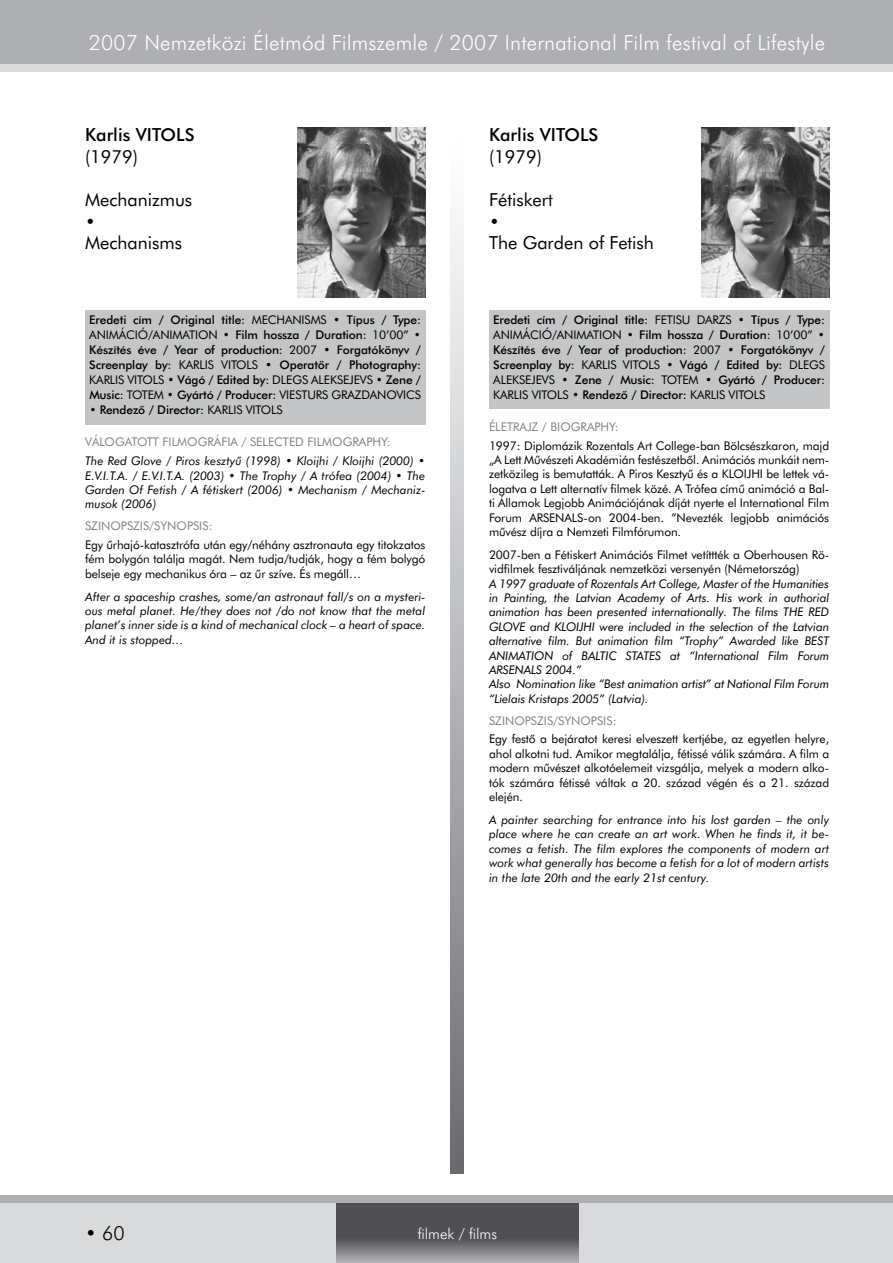
<style>
.page{position:relative;width:893px;height:1263px;background:#fff}
.page>*{position:absolute;margin:0;border:0;box-sizing:border-box;transform-origin:0 0}
.t1{font:300 21px "H Futura";letter-spacing:.01em;color:#fff}
.t2{font:300 19.5px "H Futura";color:#000}
.t3{font:18px/21.6px "H Futura Normal";color:#000}
.t4{font:18px "Futura Md HU Normal";color:#000}
.t5{font:300 15px "H Futura";color:#fff}
.t6{font:italic 12px/14.4px "H Futura Normal";letter-spacing:-.01em;color:#000;text-align:justify}
.t7{font:12px/14.4px "H Futura Normal";letter-spacing:-.01em;color:#000;text-align:justify}
.t8{font:12px/15px "Futura Md HU Normal";letter-spacing:-.01em;color:#000;text-align:justify}
.t9{font:12px "H Futura Normal";color:#818084}
.s1{font-family:"H Futura Normal"}
</style>
<div class="page">
<div style="left:0;top:1195px;width:893px;height:64px;background:#aeafb2"></div>
<div style="left:0;top:9px;width:893px;height:63px;background:#d8dadc"></div>
<div style="left:0;top:0;width:893px;height:64px;background:#aeafb2"></div>
<div style="left:0;top:1203px;width:893px;height:60px;background:#d8dadc"></div>
<svg style="left:336px;top:1203px;width:243px;height:60px;background:#656468"></svg>
<div style="left:85px;top:310px;width:340px;height:114px;background:#c3c5c7"></div>
<img style="left:298px;top:128px;width:127px;height:170px">
<svg style="left:451px;top:222px;width:12px;height:952px;background:#b1b2b5"></svg>
<div style="left:489px;top:310px;width:340px;height:99px;background:#c3c5c7"></div>
<img style="left:702px;top:128px;width:127px;height:170px">
<h1 class="t1" style="left:89px;top:30px;width:738px">2007 Nemzetközi Életmód Filmszemle / 2007 International Film festival of Lifestyle</h1>
<h3 class="t4" style="left:85px;top:124px;width:72px">Karlis Vitols</h3>
<h3 class="t3" style="left:85px;top:146px;width:54px">(1979)</h3>
<h3 class="t3" style="left:85px;top:189px;width:109px">Mechanizmus •<br>Mechanisms</h3>
<p class="t8" style="left:89px;top:312px;width:181px">Eredeti cím / Original title: <span class="s1">Mechanisms</span></p>
<p class="t8" style="left:333px;top:312px;width:89px"><span class="s1">•</span> Típus / Type:</p>
<p class="t7" style="left:89px;top:327px;width:16px">Animáció</p>
<p class="t7" style="left:148px;top:327px;width:21px">/Animation</p>
<p class="t8" style="left:89px;top:327px;width:333px;text-indent:134px"><span class="s1">•</span> Film hossza / Duration: <span class="s1">10’00” • </span>Készítés éve / Year of production: <span class="s1">2007</span> • Forgatókönyv / Screenplay by: <span class="s1">Karlis</span></p>
<p class="t7" style="left:221px;top:357px;width:14px">Vitols</p>
<p class="t8" style="left:265px;top:357px;width:157px"><span class="s1">•</span> Operatôr / Photography:</p>
<p class="t7" style="left:89px;top:372px;width:14px">Karlis</p>
<p class="t7" style="left:127px;top:372px;width:14px">Vitols</p>
<p class="t8" style="left:167px;top:372px;width:122px"><span class="s1">•</span> Vágó / Edited by: <span class="s1">Dlegs</span></p>
<p class="t7" style="left:311px;top:372px;width:15px">Aleksejevs</p>
<p class="t8" style="left:376px;top:372px;width:47px"><span class="s1">•</span> Zene /</p>
<p class="t8" style="left:89px;top:387px;width:52px">Music: <span class="s1">Totem</span></p>
<p class="t8" style="left:167px;top:387px;width:127px"><span class="s1">•</span> Gyártó / Producer: <span class="s1">Viesturs</span></p>
<p class="t7" style="left:331px;top:387px;width:18px">Grazdanovics</p>
<p class="t8" style="left:89px;top:402px;width:132px"><span class="s1">•</span> Rendezô / Director: <span class="s1">Karlis</span></p>
<p class="t7" style="left:246px;top:402px;width:38px">VITOLS</p>
<p class="t9" style="left:85px;top:435px;width:16px">Válogatott</p>
<p class="t9" style="left:162px;top:435px;width:8px">filmográfia</p>
<p class="t9" style="left:242px;top:435px;width:23px">/ Selected</p>
<p class="t9" style="left:308px;top:435px;width:15px">Filmography</p>
<p class="t9" style="left:387px;top:435px;width:5px">:</p>
<p class="t6" style="left:85px;top:453px;width:342px">The Red Glove / Piros kesztyû (1998) • Kloijhi / Kloijhi (2000) • E.V.I.T.A. / E.V.I.T.A. (2003) • The Trophy / A trófea (2004) • The Garden Of Fetish / A fétiskert (2006) • Mechanism / Mechaniz&shy;musok (2006)</p>
<p class="t9" style="left:85px;top:519px;width:14px">Szinopszis</p>
<p class="t9" style="left:149px;top:519px;width:20px">/Synopsis</p>
<p class="t9" style="left:209px;top:519px;width:5px">:</p>
<p class="t7" style="left:85px;top:537px;width:342px">Egy ûrhajó-katasztrófa után egy/néhány asztronauta egy titokzatos fém bolygón találja magát. Nem tudja/tudják, hogy a fém bolygó belseje egy mechanikus óra – az ûr szíve. És megáll…</p>
<p class="t6" style="left:85px;top:589px;width:342px">After a spaceship crashes, some/an astronaut fall/s on a mysteri&shy;ous metal planet. He/they does not /do not know that the metal planet’s inner side is a kind of mechanical clock – a heart of space.<br>And it is stopped…</p>
<h3 class="t4" style="left:489px;top:124px;width:72px">Karlis Vitols</h3>
<h3 class="t3" style="left:489px;top:146px;width:54px">(1979)</h3>
<h3 class="t3" style="left:489px;top:189px;width:166px">Fétiskert<br>•<br>The Garden of Fetish</h3>
<p class="t8" style="left:493px;top:312px;width:174px">Eredeti cím / Original title: <span class="s1">Fetisu</span></p>
<p class="t7" style="left:697px;top:312px;width:8px">darzs</p>
<p class="t8" style="left:738px;top:312px;width:89px"><span class="s1">•</span> Típus / Type:</p>
<p class="t7" style="left:493px;top:327px;width:16px">Animáció</p>
<p class="t7" style="left:552px;top:327px;width:21px">/Animation</p>
<p class="t8" style="left:493px;top:327px;width:333px;text-indent:134px"><span class="s1">•</span> Film hossza / Duration: <span class="s1">10’00” • </span>Készítés éve / Year of production: <span class="s1">2007</span> • Forgatókönyv / Screenplay by: <span class="s1">Karlis</span></p>
<p class="t7" style="left:623px;top:357px;width:14px">Vitols</p>
<p class="t8" style="left:666px;top:357px;width:139px"><span class="s1">•</span> Vágó / Edited by: <span class="s1">Dlegs</span></p>
<p class="t7" style="left:493px;top:372px;width:15px">Aleksejevs</p>
<p class="t8" style="left:561px;top:372px;width:115px"><span class="s1">•</span> Zene / Music: <span class="s1">Totem</span></p>
<p class="t8" style="left:705px;top:372px;width:121px"><span class="s1">•</span> Gyártó / Producer:</p>
<p class="t7" style="left:493px;top:387px;width:14px">Karlis</p>
<p class="t7" style="left:532px;top:387px;width:14px">Vitols</p>
<p class="t8" style="left:572px;top:387px;width:132px"><span class="s1">•</span> Rendezô / Director: <span class="s1">Karlis</span></p>
<p class="t7" style="left:728px;top:387px;width:38px">VITOLS</p>
<p class="t9" style="left:489px;top:419px;width:14px">Életrajz</p>
<p class="t9" style="left:542px;top:419px;width:24px">/ Biography</p>
<p class="t9" style="left:615px;top:419px;width:5px">:</p>
<p class="t7" style="left:489px;top:438px;width:342px">1997: Diplomázik Rozentals Art College-ban Bölcsészkaron, majd „A Lett Mûvészeti Akadémián festészetbôl. Animációs munkáit nem&shy;zetközileg is bemutatták. A Piros Kesztyû és a KLOIJHI be lettek vá&shy;logatva a Lett alternatív filmek közé. A Trófea címû animáció a Bal&shy;ti Államok Legjobb Animációjának díját nyerte el International Film Forum ARSENALS-on 2004-ben. ”Nevezték legjobb animációs mûvész díjra a Nemzeti Filmfórumon.</p>
<p class="t7" style="left:489px;top:547px;width:342px">2007-ben a Fétiskert Animációs Filmet vetíttték a Oberhousen Rö&shy;vidfilmek fesztiváljának nemzetközi versenyén (Németország)</p>
<p class="t6" style="left:489px;top:576px;width:342px;text-align:left">A 1997 graduate of Rozentals Art College, Master of the Humanities in Painting, the Latvian Academy of Arts. His work in authorial animation has been presented internationally. The films THE RED GLOVE and KLOIJHI were included in the selection of the Latvian alternative film. But animation film “Trophy” Awarded like BEST ANIMATION of BALTIC STATES at “International Film Forum ARSENALS 2004.”<br>Also Nomination like “Best animation artist” at National Film Forum “Lielais Kristaps 2005” (Latvia).</p>
<p class="t9" style="left:489px;top:713px;width:14px">Szinopszis</p>
<p class="t9" style="left:553px;top:713px;width:20px">/Synopsis</p>
<p class="t9" style="left:613px;top:713px;width:5px">:</p>
<p class="t7" style="left:489px;top:732px;width:342px">Egy festô a bejáratot keresi elveszett kertjébe, az egyetlen helyre, ahol alkotni tud. Amikor megtalálja, fétissé válik számára. A film a modern mûvészet alkotóelemeit vizsgálja, melyek a modern alko&shy;tók számára fétissé váltak a 20. század végén és a 21. század elején.</p>
<p class="t6" style="left:489px;top:812px;width:342px">A painter searching for entrance into his lost garden – the only place where he can create an art work. When he finds it, it be&shy;comes a fetish. The film explores the components of modern art work what generally has become a fetish for a lot of modern artists in the late 20th and the early 21st century.</p>
<h2 class="t2" style="left:85px;top:1221px;width:41px">• 60</h2>
<p class="t5" style="left:418px;top:1224px;width:81px">filmek / films</p>
</div>
